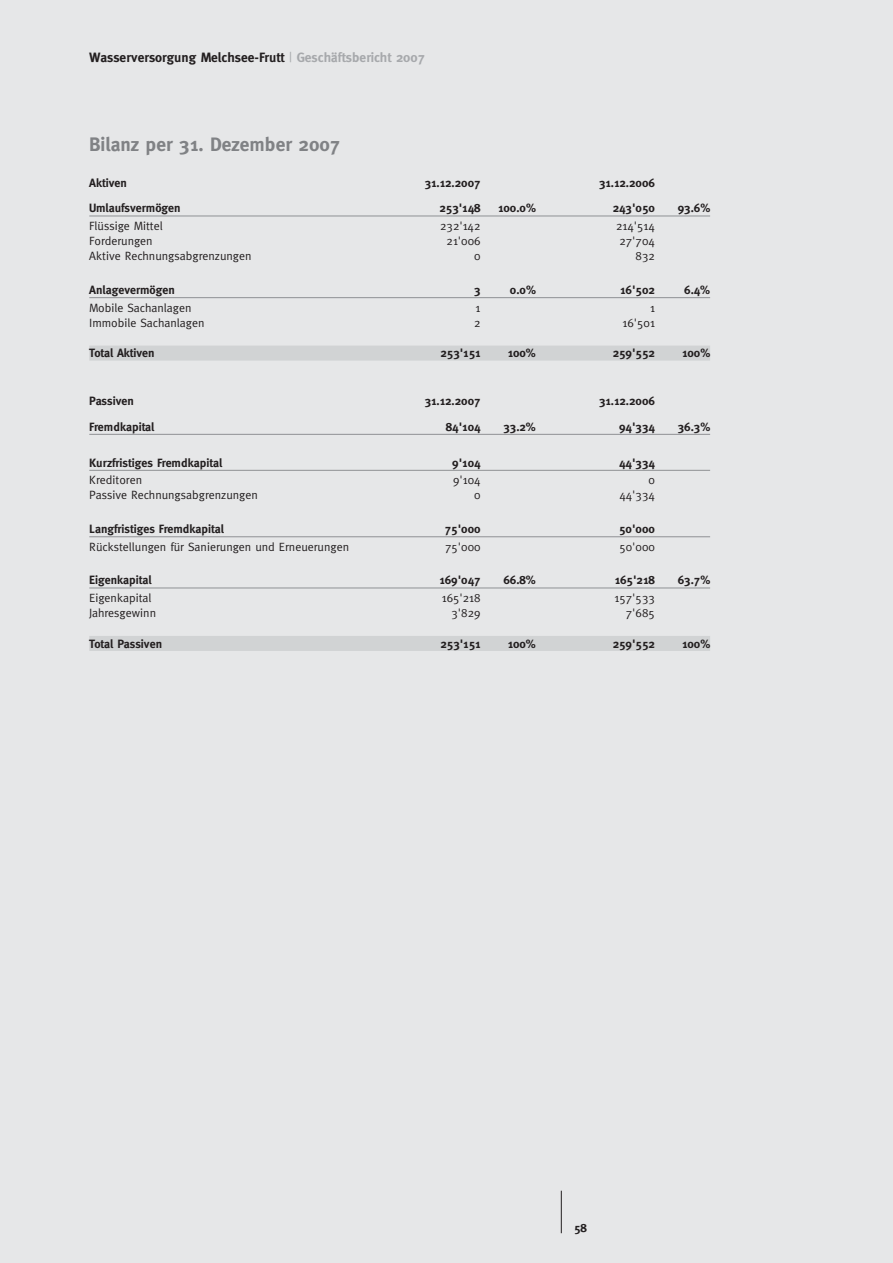
<style>
.page{position:relative;width:893px;height:1263px;background:#e6e7e8}
.page>*{position:absolute;margin:0;border:0;box-sizing:border-box;transform-origin:0 0}
.t1{font:700 19.5px "Meta";color:#808285}
.t2{font:700 13.5px "Meta";color:#231f20}
.t3{font:700 12px "Meta";color:#231f20}
.t4{font:12px "Meta";color:#231f20}
.s1{font-weight:400;color:#a7a9ac}
.s2{color:#a7a9ac}
</style>
<div class="page">
<hr style="left:89px;top:215px;width:621px;height:1px;background:#939598">
<hr style="left:89px;top:297px;width:621px;height:1px;background:#939598">
<div style="left:89px;top:346px;width:621px;height:15px;background:#d1d3d4"></div>
<hr style="left:89px;top:434px;width:621px;height:1px;background:#939598">
<hr style="left:89px;top:470px;width:621px;height:1px;background:#939598">
<hr style="left:89px;top:536px;width:621px;height:1px;background:#939598">
<hr style="left:89px;top:587px;width:621px;height:1px;background:#939598">
<div style="left:89px;top:636px;width:621px;height:15px;background:#d1d3d4"></div>
<hr style="left:561px;top:1191px;width:1px;height:42px;background:#231f20">
<p class="t2" style="left:89px;top:52px;width:337px">Wasserversorgung Melchsee-Frutt <span class="s1">|</span> <span class="s2">Geschäftsbericht 2007</span></p>
<h1 class="t1" style="left:89px;top:137px;width:253px">Bilanz per 31. Dezember 2007</h1>
<p class="t3" style="left:89px;top:178px;width:39px">Aktiven</p>
<p class="t3" style="left:425px;top:178px;width:57px">31.12.2007</p>
<p class="t3" style="left:599px;top:178px;width:57px">31.12.2006</p>
<p class="t3" style="left:89px;top:204px;width:93px">Umlaufsvermögen</p>
<p class="t3" style="left:439px;top:204px;width:43px">253'148</p>
<p class="t3" style="left:498px;top:204px;width:39px">100.0%</p>
<p class="t3" style="left:613px;top:204px;width:44px">243'050</p>
<p class="t3" style="left:678px;top:204px;width:34px">93.6%</p>
<p class="t4" style="left:89px;top:221px;width:75px">Flüssige Mittel</p>
<p class="t4" style="left:440px;top:221px;width:42px">232'142</p>
<p class="t4" style="left:616px;top:221px;width:40px">214'514</p>
<p class="t4" style="left:89px;top:236px;width:65px">Forderungen</p>
<p class="t4" style="left:447px;top:236px;width:35px">21'006</p>
<p class="t4" style="left:619px;top:236px;width:37px">27'704</p>
<p class="t4" style="left:89px;top:252px;width:164px">Aktive Rechnungsabgrenzungen</p>
<p class="t4" style="left:474px;top:252px;width:8px">0</p>
<p class="t4" style="left:636px;top:252px;width:21px">832</p>
<p class="t3" style="left:89px;top:285px;width:87px">Anlagevermögen</p>
<p class="t3" style="left:474px;top:285px;width:8px">3</p>
<p class="t3" style="left:510px;top:285px;width:27px">0.0%</p>
<p class="t3" style="left:620px;top:285px;width:36px">16'502</p>
<p class="t3" style="left:684px;top:285px;width:27px">6.4%</p>
<p class="t4" style="left:89px;top:303px;width:104px">Mobile Sachanlagen</p>
<p class="t4" style="left:476px;top:303px;width:6px">1</p>
<p class="t4" style="left:650px;top:303px;width:6px">1</p>
<p class="t4" style="left:89px;top:318px;width:117px">Immobile Sachanlagen</p>
<p class="t4" style="left:474px;top:318px;width:8px">2</p>
<p class="t4" style="left:623px;top:318px;width:34px">16'501</p>
<p class="t3" style="left:89px;top:348px;width:67px">Total Aktiven</p>
<p class="t3" style="left:440px;top:348px;width:42px">253'151</p>
<p class="t3" style="left:508px;top:348px;width:30px">100%</p>
<p class="t3" style="left:613px;top:348px;width:44px">259'552</p>
<p class="t3" style="left:682px;top:348px;width:30px">100%</p>
<p class="t3" style="left:89px;top:396px;width:46px">Passiven</p>
<p class="t3" style="left:425px;top:396px;width:57px">31.12.2007</p>
<p class="t3" style="left:599px;top:396px;width:57px">31.12.2006</p>
<p class="t3" style="left:89px;top:422px;width:67px">Fremdkapital</p>
<p class="t3" style="left:446px;top:422px;width:36px">84'104</p>
<p class="t3" style="left:503px;top:422px;width:34px">33.2%</p>
<p class="t3" style="left:619px;top:422px;width:37px">94'334</p>
<p class="t3" style="left:678px;top:422px;width:34px">36.3%</p>
<p class="t3" style="left:89px;top:458px;width:134px">Kurzfristiges Fremdkapital</p>
<p class="t3" style="left:452px;top:458px;width:30px">9'104</p>
<p class="t3" style="left:619px;top:458px;width:37px">44'334</p>
<p class="t4" style="left:89px;top:475px;width:54px">Kreditoren</p>
<p class="t4" style="left:453px;top:475px;width:29px">9'104</p>
<p class="t4" style="left:648px;top:475px;width:8px">0</p>
<p class="t4" style="left:89px;top:491px;width:170px">Passive Rechnungsabgrenzungen</p>
<p class="t4" style="left:474px;top:491px;width:8px">0</p>
<p class="t4" style="left:619px;top:491px;width:37px">44'334</p>
<p class="t3" style="left:89px;top:524px;width:136px">Langfristiges Fremdkapital</p>
<p class="t3" style="left:445px;top:524px;width:37px">75'000</p>
<p class="t3" style="left:619px;top:524px;width:37px">50'000</p>
<p class="t4" style="left:89px;top:542px;width:261px">Rückstellungen für Sanierungen und Erneuerungen</p>
<p class="t4" style="left:445px;top:542px;width:37px">75'000</p>
<p class="t4" style="left:619px;top:542px;width:37px">50'000</p>
<p class="t3" style="left:89px;top:576px;width:64px">Eigenkapital</p>
<p class="t3" style="left:439px;top:576px;width:43px">169'047</p>
<p class="t3" style="left:503px;top:576px;width:34px">66.8%</p>
<p class="t3" style="left:615px;top:576px;width:42px">165'218</p>
<p class="t3" style="left:678px;top:576px;width:34px">63.7%</p>
<p class="t4" style="left:89px;top:593px;width:64px">Eigenkapital</p>
<p class="t4" style="left:442px;top:593px;width:40px">165'218</p>
<p class="t4" style="left:615px;top:593px;width:42px">157'533</p>
<p class="t4" style="left:89px;top:608px;width:68px">Jahresgewinn</p>
<p class="t4" style="left:451px;top:608px;width:31px">3'829</p>
<p class="t4" style="left:626px;top:608px;width:31px">7'685</p>
<p class="t3" style="left:89px;top:639px;width:74px">Total Passiven</p>
<p class="t3" style="left:440px;top:639px;width:42px">253'151</p>
<p class="t3" style="left:508px;top:639px;width:30px">100%</p>
<p class="t3" style="left:613px;top:639px;width:44px">259'552</p>
<p class="t3" style="left:682px;top:639px;width:30px">100%</p>
<p class="t3" style="left:574px;top:1223px;width:14px">58</p>
</div>
